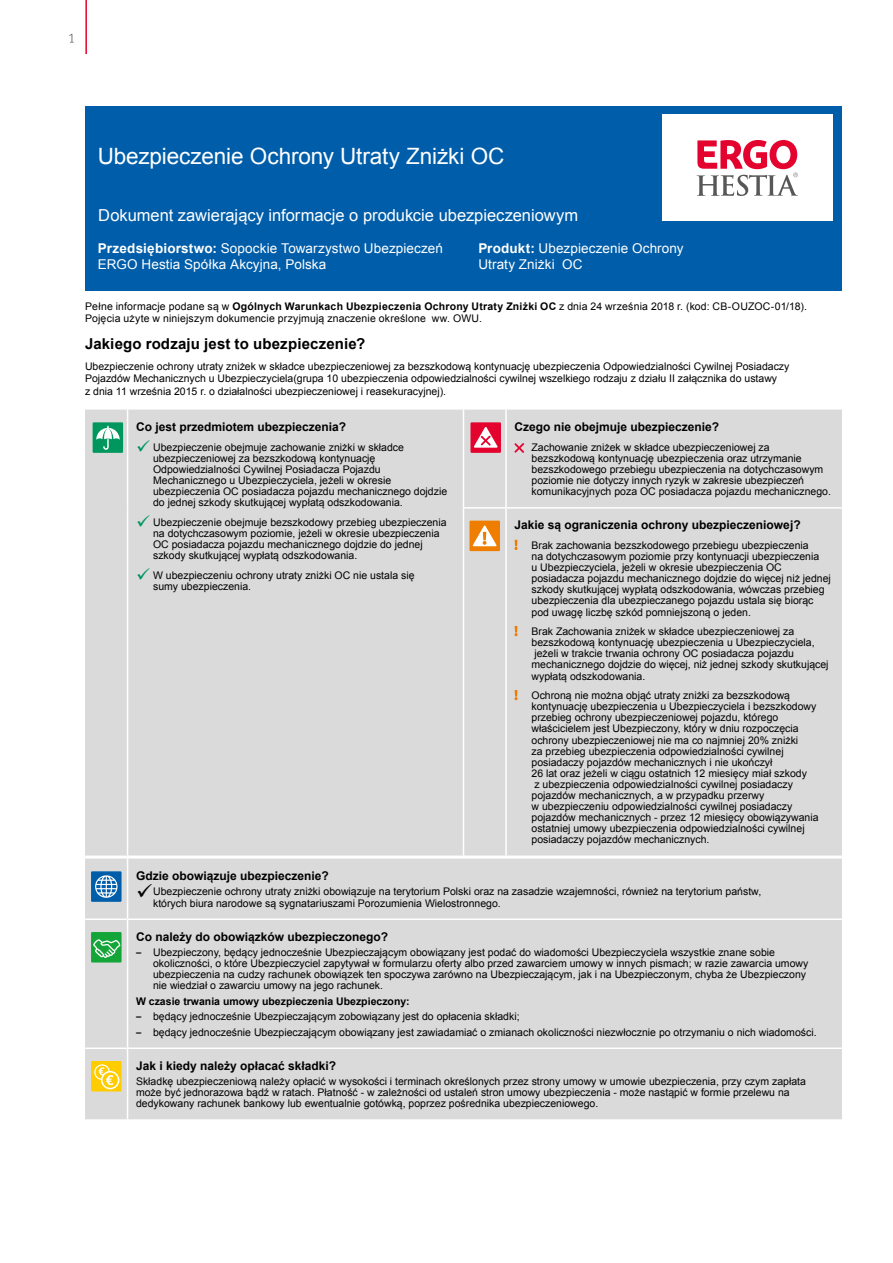
<style>
.page{position:relative;width:893px;height:1263px;background:#fff}
.page>*{position:absolute;margin:0;border:0;box-sizing:border-box;transform-origin:0 0}
.t1{font:22.5px "Arial";letter-spacing:-.005em;color:#fff}
.t2{font:16.5px "Arial";color:#fff}
.t3{font:700 15px "Arial";letter-spacing:.01em;color:#000}
.t4{font:13.5px/16.2px "Arial";letter-spacing:.01em;color:#fff}
.t5{font:700 12px "Arial";color:#000}
.t6{font:10.5px/11.1px "Arial";color:#000}
.t7{font:700 10.5px "Arial";color:#000}
.s1{font-weight:700}
.s2{color:#00975f}
.s3{font-family:"FS Me";font-weight:700}
</style>
<div class="page">
<hr style="left:85px;top:0;width:2px;height:54px;background:#e4032e">
<svg style="left:69px;top:34px;width:5px;height:9px"></svg>
<div style="left:85px;top:106px;width:757px;height:184px;background:#005da9"></div>
<div style="left:85px;top:410px;width:757px;height:445px;background:#dadada"></div>
<hr style="left:127px;top:410px;width:1px;height:98px;background:#fff">
<hr style="left:127px;top:508px;width:1px;height:347px;background:#fff">
<hr style="left:505px;top:410px;width:2px;height:97px;background:#fff">
<hr style="left:505px;top:509px;width:2px;height:346px;background:#fff">
<hr style="left:463px;top:410px;width:1px;height:97px;background:#fff">
<hr style="left:463px;top:509px;width:1px;height:346px;background:#fff">
<hr style="left:463px;top:507px;width:43px;height:2px;background:#fff">
<hr style="left:506px;top:507px;width:336px;height:2px;background:#fff">
<div style="left:93px;top:422px;width:30px;height:31px;background:#00975f"></div>
<svg style="left:96px;top:425px;width:24px;height:25px"></svg>
<div style="left:470px;top:422px;width:31px;height:31px;background:#e4032e"></div>
<svg style="left:474px;top:427px;width:24px;height:21px"></svg>
<svg style="left:514px;top:443px;width:10px;height:10px"></svg>
<div style="left:469px;top:521px;width:31px;height:30px;background:#ef7d00"></div>
<svg style="left:473px;top:525px;width:24px;height:21px"></svg>
<svg style="left:514px;top:540px;width:4px;height:10px"></svg>
<svg style="left:514px;top:626px;width:4px;height:10px"></svg>
<svg style="left:514px;top:690px;width:4px;height:10px"></svg>
<div style="left:85px;top:858px;width:757px;height:261px;background:#dadada"></div>
<hr style="left:127px;top:858px;width:1px;height:60px;background:#fff">
<hr style="left:85px;top:918px;width:43px;height:2px;background:#fff">
<hr style="left:128px;top:918px;width:714px;height:2px;background:#fff">
<hr style="left:127px;top:920px;width:1px;height:127px;background:#fff">
<hr style="left:85px;top:1047px;width:43px;height:2px;background:#fff">
<hr style="left:128px;top:1047px;width:714px;height:2px;background:#fff">
<hr style="left:127px;top:1049px;width:1px;height:70px;background:#fff">
<div style="left:91px;top:871px;width:31px;height:31px;background:#005da9"></div>
<svg style="left:95px;top:875px;width:23px;height:23px"></svg>
<div style="left:91px;top:932px;width:31px;height:30px;background:#13a538"></div>
<svg style="left:93px;top:939px;width:27px;height:19px"></svg>
<div style="left:91px;top:1061px;width:31px;height:30px;background:#fc0"></div>
<svg style="left:94px;top:1064px;width:25px;height:25px"></svg>
<div style="left:662px;top:115px;width:170px;height:106px;background:#fff"></div>
<svg style="left:697px;top:140px;width:101px;height:56px"></svg>
<h1 class="t1" style="left:98px;top:142px;width:408px">Ubezpieczenie Ochrony Utraty Zniżki OC</h1>
<h2 class="t2" style="left:98px;top:205px;width:481px">Dokument zawierający informacje o produkcie ubezpieczeniowym</h2>
<p class="t4" style="left:98px;top:240px;width:347px"><span class="s1">Przedsiębiorstwo:</span> Sopockie Towarzystwo Ubezpieczeń<br>ERGO Hestia Spółka Akcyjna, Polska</p>
<p class="t4" style="left:478px;top:240px;width:207px"><span class="s1">Produkt:</span> Ubezpieczenie Ochrony<br>Utraty Zniżki OC</p>
<p class="t6" style="left:85px;top:300px;width:723px;line-height:12.6px">Pełne informacje podane są w <span class="s1">Ogólnych Warunkach Ubezpieczenia Ochrony Utraty Zniżki OC</span> z dnia 24 września 2018 r. (kod: CB-OUZOC-01/18).<br>Pojęcia użyte w niniejszym dokumencie przyjmują znaczenie określone ww. OWU.</p>
<h3 class="t3" style="left:85px;top:333px;width:282px">Jakiego rodzaju jest to ubezpieczenie?</h3>
<p class="t6" style="left:85px;top:360px;width:706px;line-height:12.6px">Ubezpieczenie ochrony utraty zniżek w składce ubezpieczeniowej za bezszkodową kontynuację ubezpieczenia Odpowiedzialności Cywilnej Posiadaczy<br>Pojazdów Mechanicznych u Ubezpieczyciela(grupa 10 ubezpieczenia odpowiedzialności cywilnej wszelkiego rodzaju z działu II załącznika do ustawy<br>z dnia 11 września 2015 r. o działalności ubezpieczeniowej i reasekuracyjnej).</p>
<p class="t5" style="left:136px;top:419px;width:212px">Co jest przedmiotem ubezpieczenia?</p>
<p class="t6" style="left:153px;top:442px;width:296px;text-indent:-17px"><span class="s2">✓</span> Ubezpieczenie obejmuje zachowanie zniżki w składce ubezpieczeniowej za bezszkodową kontynuację Odpowiedzialności Cywilnej Posiadacza Pojazdu Mechanicznego u Ubezpieczyciela, jeżeli w okresie ubezpieczenia OC posiadacza pojazdu mechanicznego dojdzie do jednej szkody skutkującej wypłatą odszkodowania.</p>
<p class="t6" style="left:153px;top:517px;width:295px;text-indent:-17px"><span class="s2">✓</span> Ubezpieczenie obejmuje bezszkodowy przebieg ubezpieczenia na dotychczasowym poziomie, jeżeli w okresie ubezpieczenia OC posiadacza pojazdu mechanicznego dojdzie do jednej szkody skutkującej wypłatą odszkodowania.</p>
<p class="t6" style="left:153px;top:570px;width:263px;text-indent:-17px"><span class="s2">✓</span> W ubezpieczeniu ochrony utraty zniżki OC nie ustala się sumy ubezpieczenia.</p>
<p class="t5" style="left:514px;top:419px;width:206px">Czego nie obejmuje ubezpieczenie?</p>
<p class="t6" style="left:531px;top:442px;width:301px">Zachowanie zniżek w składce ubezpieczeniowej za bezszkodową kontynuację ubezpieczenia oraz utrzymanie bezszkodowego przebiegu ubezpieczenia na dotychczasowym poziomie nie dotyczy innych ryzyk w zakresie ubezpieczeń komunikacyjnych poza OC posiadacza pojazdu mechanicznego.</p>
<p class="t5" style="left:514px;top:517px;width:288px">Jakie są ograniczenia ochrony ubezpieczeniowej?</p>
<p class="t6" style="left:531px;top:540px;width:301px">Brak zachowania bezszkodowego przebiegu ubezpieczenia<br>na dotychczasowym poziomie przy kontynuacji ubezpieczenia<br>u Ubezpieczyciela, jeżeli w okresie ubezpieczenia OC posiadacza pojazdu mechanicznego dojdzie do więcej niż jednej szkody skutkującej wypłatą odszkodowania, wówczas przebieg ubezpieczenia dla ubezpieczanego pojazdu ustala się biorąc pod uwagę liczbę szkód pomniejszoną o jeden.</p>
<p class="t6" style="left:531px;top:626px;width:299px">Brak Zachowania zniżek w składce ubezpieczeniowej za bezszkodową kontynuację ubezpieczenia u Ubezpieczyciela, jeżeli w trakcie trwania ochrony OC posiadacza pojazdu mechanicznego dojdzie do więcej, niż jednej szkody skutkującej wypłatą odszkodowania.</p>
<p class="t6" style="left:531px;top:690px;width:289px">Ochroną nie można objąć utraty zniżki za bezszkodową kontynuację ubezpieczenia u Ubezpieczyciela i bezszkodowy przebieg ochrony ubezpieczeniowej pojazdu, którego właścicielem jest Ubezpieczony, który w dniu rozpoczęcia ochrony ubezpieczeniowej nie ma co najmniej 20% zniżki<br>za przebieg ubezpieczenia odpowiedzialności cywilnej posiadaczy pojazdów mechanicznych i nie ukończył<br>26 lat oraz jeżeli w ciągu ostatnich 12 miesięcy miał szkody<br>z ubezpieczenia odpowiedzialności cywilnej posiadaczy pojazdów mechanicznych, a w przypadku przerwy<br>w ubezpieczeniu odpowiedzialności cywilnej posiadaczy pojazdów mechanicznych - przez 12 miesięcy obowiązywania ostatniej umowy ubezpieczenia odpowiedzialności cywilnej posiadaczy pojazdów mechanicznych.</p>
<p class="t5" style="left:136px;top:868px;width:194px">Gdzie obowiązuje ubezpieczenie?</p>
<p class="t6" style="left:153px;top:886px;width:610px;text-indent:-17px">✓Ubezpieczenie ochrony utraty zniżki obowiązuje na terytorium Polski oraz na zasadzie wzajemności, również na terytorium państw, których biura narodowe są sygnatariuszami Porozumienia Wielostronnego.</p>
<p class="t5" style="left:136px;top:928px;width:254px">Co należy do obowiązków ubezpieczonego?</p>
<p class="t6" style="left:153px;top:947px;width:657px;text-indent:-17px"><span class="s3">–</span> Ubezpieczony, będący jednocześnie Ubezpieczającym obowiązany jest podać do wiadomości Ubezpieczyciela wszystkie znane sobie okoliczności, o które Ubezpieczyciel zapytywał w formularzu oferty albo przed zawarciem umowy w innych pismach; w razie zawarcia umowy ubezpieczenia na cudzy rachunek obowiązek ten spoczywa zarówno na Ubezpieczającym, jak i na Ubezpieczonym, chyba że Ubezpieczony nie wiedział o zawarciu umowy na jego rachunek.</p>
<p class="t7" style="left:136px;top:994px;width:275px">W czasie trwania umowy ubezpieczenia Ubezpieczony:</p>
<p class="t6" style="left:136px;top:1011px;width:385px"><span class="s3">–</span> będący jednocześnie Ubezpieczającym zobowiązany jest do opłacenia składki;</p>
<p class="t6" style="left:136px;top:1026px;width:682px"><span class="s3">–</span> będący jednocześnie Ubezpieczającym obowiązany jest zawiadamiać o zmianach okoliczności niezwłocznie po otrzymaniu o nich wiadomości.</p>
<p class="t5" style="left:136px;top:1057px;width:202px">Jak i kiedy należy opłacać składki?</p>
<p class="t6" style="left:136px;top:1076px;width:671px">Składkę ubezpieczeniową należy opłacić w wysokości i terminach określonych przez strony umowy w umowie ubezpieczenia, przy czym zapłata może być jednorazowa bądź w ratach. Płatność - w zależności od ustaleń stron umowy ubezpieczenia - może nastąpić w formie przelewu na dedykowany rachunek bankowy lub ewentualnie gotówką, poprzez pośrednika ubezpieczeniowego.</p>
</div>
